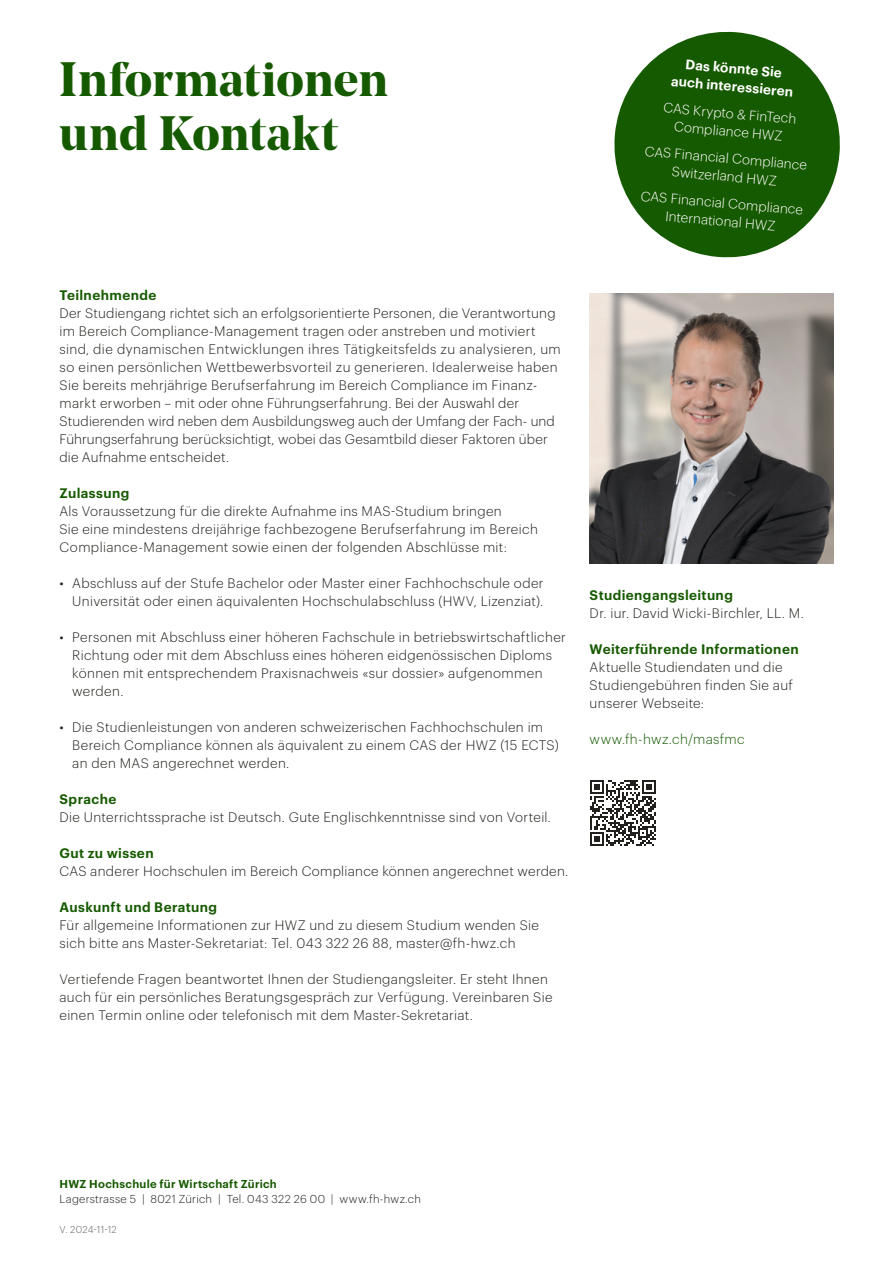
<style>
.page{position:relative;width:893px;height:1263px;background:#fff}
.page>*{position:absolute;margin:0;border:0;box-sizing:border-box;transform-origin:0 0}
._1_Haupttitel{font:700 48px/54px "Noe Display";letter-spacing:.005em;color:#165a00}
._5_Content_Flattersatz{font:300 13.5px/18px "Graphik";letter-spacing:.025em;color:#21201c}
._8_Störer{font:300 13.5px/18px "Graphik";color:#fff;text-align:center}
._5_Content_Flattersatz-2{font:600 13.5px "Graphik";letter-spacing:.03em;color:#165a00}
._8_Störer-2{font:600 13.5px "Graphik";color:#fff}
._5_Content_Flattersatz-3{font:300 13.5px "Graphik";letter-spacing:.03em;color:#165a00}
._7_Absender{font:300 11.25px "Graphik";letter-spacing:.025em;color:#21201c}
._7_Absender-2{font:600 11.25px "Graphik";letter-spacing:.025em;color:#165a00}
._7_Absender-3{font:300 9.75px "Graphik";letter-spacing:.015em;color:#62605b}
</style>
<div class="page">
<img style="left:590px;top:294px;width:243px;height:270px">
<svg style="left:614px;top:31px;width:226px;height:227px;fill:#165a00"></svg>
<svg style="left:590px;top:780px;width:66px;height:66px"></svg>
<p class="_1_Haupttitel" style="left:60px;top:51px;width:330px">Informationen und Kontakt</p>
<p class="_8_Störer-2" style="left:687px;top:54px;width:98px;rotate:5deg">Das könnte Sie</p>
<p class="_8_Störer-2" style="left:672px;top:71px;width:124px;rotate:5deg">auch interessieren</p>
<p class="_8_Störer" style="left:664px;top:97px;width:135px;rotate:5deg">CAS Krypto &amp; FinTech<br>Compliance HWZ</p>
<p class="_8_Störer" style="left:646px;top:141px;width:164px;rotate:5deg">CAS Financial Compliance<br>Switzerland HWZ</p>
<p class="_8_Störer" style="left:642px;top:186px;width:164px;rotate:5deg">CAS Financial Compliance<br>International HWZ</p>
<p class="_5_Content_Flattersatz-2" style="left:60px;top:284px;width:98px">Teilnehmende</p>
<p class="_5_Content_Flattersatz" style="left:60px;top:303px;width:503px">Der Studiengang richtet sich an erfolgsorientierte Personen, die Verantwortung im Bereich Compliance-Management tragen oder anstreben und motiviert sind, die dynamischen Entwicklungen ihres Tätigkeitsfelds zu analysieren, um so einen persönlichen Wettbewerbsvorteil zu generieren. Idealerweise haben Sie bereits mehrjährige Berufserfahrung im Bereich Compliance im Finanz&shy;markt erworben – mit oder ohne Führungserfahrung. Bei der Auswahl der Studierenden wird neben dem Ausbildungsweg auch der Umfang der Fach-- und Führungserfahrung berücksichtigt, wobei das Gesamtbild dieser Faktoren über die Aufnahme entscheidet.</p>
<p class="_5_Content_Flattersatz-2" style="left:60px;top:482px;width:71px">Zulassung</p>
<p class="_5_Content_Flattersatz" style="left:60px;top:501px;width:480px">Als Voraussetzung für die direkte Aufnahme ins MAS-Studium bringen<br>Sie eine mindestens dreijährige fachbezogene Berufserfahrung im Bereich<br>Compliance-- Management sowie einen der folgenden Abschlüsse mit:</p>
<p class="_5_Content_Flattersatz" style="left:60px;top:573px;width:486px;text-align:right">• Abschluss auf der Stufe Bachelor oder Master einer Fachhochschule oder<br>Universität oder einen äquivalenten Hochschulabschluss (HWV, Lizenziat).</p>
<p class="_5_Content_Flattersatz" style="left:72px;top:627px;width:495px;text-indent:-13px">• Personen mit Abschluss einer höheren Fachschule in betriebswirtschaftlicher Richtung oder mit dem Abschluss eines höheren eidgenössischen Diploms können mit entsprechendem Praxisnachweis «sur dossier» aufgenommen werden.</p>
<p class="_5_Content_Flattersatz" style="left:72px;top:717px;width:488px;text-indent:-13px">• Die Studienleistungen von anderen schweizerischen Fachhochschulen im<br>Bereich Compliance können als äquivalent zu einem CAS der HWZ (15 ECTS) an den MAS angerechnet werden.</p>
<p class="_5_Content_Flattersatz-2" style="left:60px;top:788px;width:58px">Sprache</p>
<p class="_5_Content_Flattersatz" style="left:60px;top:807px;width:493px">Die Unterrichtssprache ist Deutsch. Gute Englischkenntnisse sind von Vorteil.</p>
<p class="_5_Content_Flattersatz-2" style="left:60px;top:842px;width:96px">Gut zu wissen</p>
<p class="_5_Content_Flattersatz" style="left:60px;top:861px;width:510px">CAS anderer Hochschulen im Bereich Compliance können angerechnet werden.</p>
<p class="_5_Content_Flattersatz-2" style="left:60px;top:896px;width:159px">Auskunft und Beratung</p>
<p class="_5_Content_Flattersatz" style="left:60px;top:915px;width:481px">Für allgemeine Informationen zur HWZ und zu diesem Studium wenden Sie</p>
<p class="_5_Content_Flattersatz" style="left:60px;top:933px;width:457px">sich bitte ans Master-Sekretariat: Tel. 043 322 26 88, master@fh-hwz.ch</p>
<p class="_5_Content_Flattersatz" style="left:60px;top:969px;width:490px">Vertiefende Fragen beantwortet Ihnen der Studiengangsleiter. Er steht Ihnen</p>
<p class="_5_Content_Flattersatz" style="left:60px;top:987px;width:495px">auch für ein persönliches Beratungsgespräch zur Verfügung. Vereinbaren Sie</p>
<p class="_5_Content_Flattersatz" style="left:60px;top:1005px;width:415px">einen Termin online oder telefonisch mit dem Master-Sekretariat.</p>
<p class="_5_Content_Flattersatz-2" style="left:590px;top:584px;width:145px">Studiengangsleitung</p>
<p class="_5_Content_Flattersatz" style="left:590px;top:603px;width:216px">Dr. iur. David Wicki-Birchler, LL. M.</p>
<p class="_5_Content_Flattersatz-2" style="left:590px;top:638px;width:211px">Weiterführende Informationen</p>
<p class="_5_Content_Flattersatz" style="left:590px;top:657px;width:205px">Aktuelle Studiendaten und die<br>Studiengebühren finden Sie auf unserer Webseite:</p>
<p class="_5_Content_Flattersatz-3" style="left:590px;top:729px;width:157px">www.fh-hwz.ch/masfmc</p>
<p class="_7_Absender-2" style="left:60px;top:1176px;width:219px">HWZ Hochschule für Wirtschaft Zürich</p>
<p class="_7_Absender" style="left:60px;top:1191px;width:363px">Lagerstrasse 5 | 8021 Zürich | Tel. 043 322 26 00 | www.fh-hwz.ch</p>
<p class="_7_Absender-3" style="left:60px;top:1223px;width:59px">V. 2024-11-12</p>
</div>
